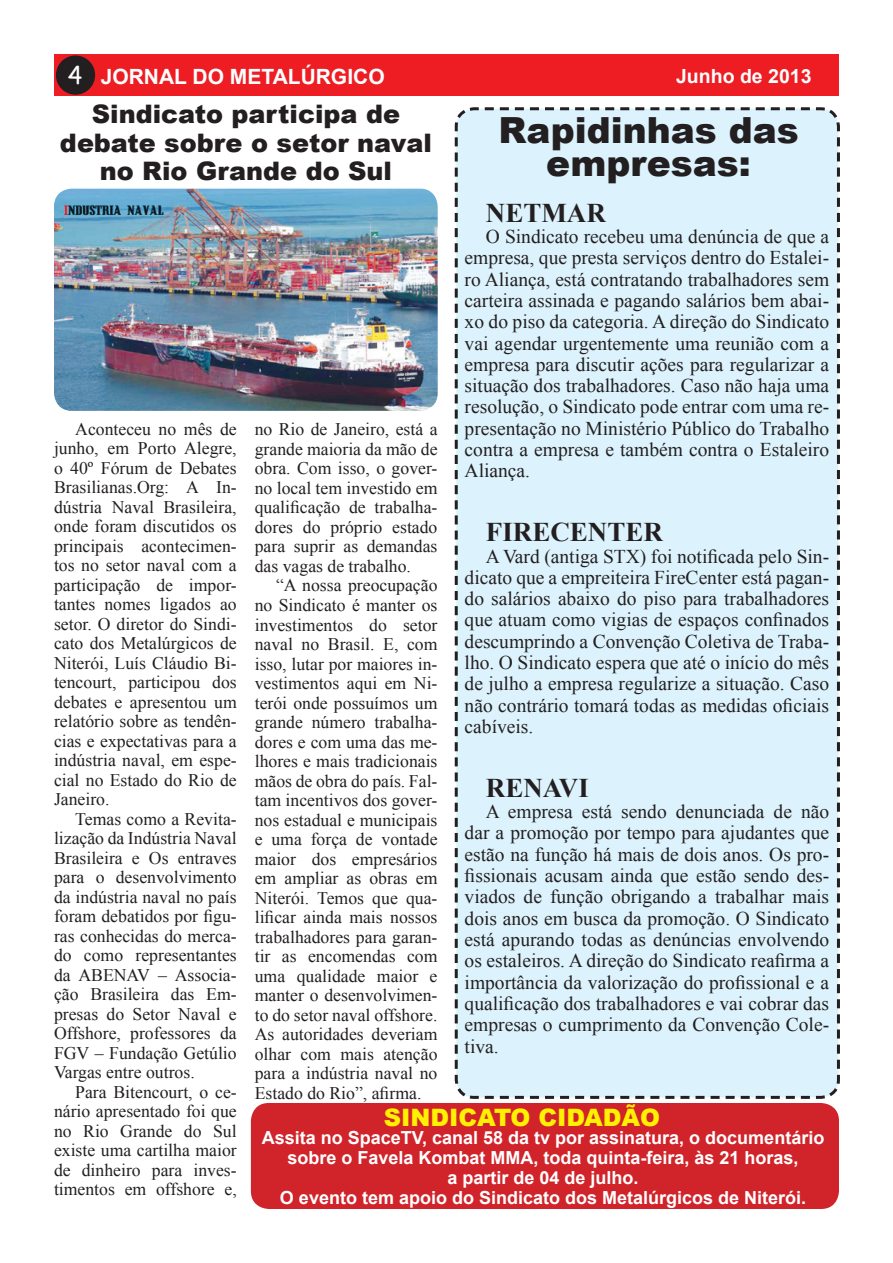
<style>
.page{position:relative;width:893px;height:1263px;background:#fff}
.page>*{position:absolute;margin:0;border:0;box-sizing:border-box;transform-origin:0 0}
.t1{font:900 36px "Arial";color:#231f20}
.t2{font:700 27px "Times New Roman";color:#231f20}
.t3{font:900 25.5px/28.5px "Arial";color:#231f20;text-align:center}
.t4{font:900 24px "Arial";color:#fff101}
.t5{font:24px "Comic Sans MS";color:#fff}
.t6{font:700 21px "Arial";color:#fff}
.t7{font:19.5px/21.3px "Times New Roman";color:#231f20;text-align:justify}
.t8{font:700 19.5px "Arial";color:#fff}
.t9{font:700 18px/19.8px "Arial";color:#fff;text-align:center}
.t10{font:17.7px/19.5px "Times New Roman";color:#231f20;text-align:justify}
</style>
<div class="page">
<div style="left:54px;top:54px;width:785px;height:42px;background:#ee1d23"></div>
<div style="left:57px;top:56px;width:37px;height:38px;background:#231f20;border-radius:50%"></div>
<div style="left:56px;top:55px;width:39px;height:40px;border:2px solid #231f20;border-radius:50%"></div>
<div style="left:251px;top:1103px;width:588px;height:106px;background:#d1232a;border-radius:18px"></div>
<img style="left:54px;top:189px;width:384px;height:222px">
<div style="left:454px;top:107px;width:386px;height:992px;background:#dcf2fc"></div>
<p class="t5" style="left:68px;top:58px;width:16px">4</p>
<p class="t6" style="left:101px;top:63px;width:285px">JORNAL DO METALÚRGICO</p>
<p class="t8" style="left:676px;top:63px;width:137px">Junho de 2013</p>
<p class="t3" style="left:92px;top:99px;width:310px">Sindicato participa de</p>
<p class="t3" style="left:60px;top:127px;width:373px">debate sobre o setor naval no Rio Grande do Sul</p>
<p class="t1" style="left:498px;top:104px;width:302px">Rapidinhas das</p>
<p class="t1" style="left:546px;top:137px;width:206px">empresas:</p>
<p class="t2" style="left:486px;top:194px;width:121px">NETMAR</p>
<p class="t7" style="left:465px;top:225px;width:366px;text-indent:21px">O Sindicato recebeu uma denúncia de que a empresa, que presta serviços dentro do Estalei&shy;ro Aliança, está contratando trabalhadores sem carteira assinada e pagando salários bem abai&shy;xo do piso da categoria. A direção do Sindicato vai agendar urgentemente uma reunião com a empresa para discutir ações para regularizar a situação dos trabalhadores. Caso não haja uma resolução, o Sindicato pode entrar com uma re&shy;presentação no Ministério Público do Trabalho contra a empresa e também contra o Estaleiro Aliança.</p>
<p class="t10" style="left:54px;top:419px;width:184px;text-indent:21px">Aconteceu no mês de junho, em Porto Alegre, o 40º Fórum de Debates Brasilianas.Org: A In&shy;dústria Naval Brasileira, onde foram discutidos os principais acontecimen&shy;tos no setor naval com a participação de impor&shy;tantes nomes ligados ao setor. O diretor do Sindi&shy;cato dos Metalúrgicos de Niterói, Luís Cláudio Bi&shy;tencourt, participou dos debates e apresentou um relatório sobre as tendên&shy;cias e expectativas para a indústria naval, em espe&shy;cial no Estado do Rio de Janeiro.</p>
<p class="t10" style="left:54px;top:809px;width:184px;text-indent:21px">Temas como a Revita&shy;lização da Indústria Naval Brasileira e Os entraves para o desenvolvimento da indústria naval no país foram debatidos por figu&shy;ras conhecidas do merca&shy;do como representantes da ABENAV – Associa&shy;ção Brasileira das Em&shy;presas do Setor Naval e Offshore, professores da FGV – Fundação Getúlio Vargas entre outros.</p>
<p class="t10" style="left:54px;top:1082px;width:184px;text-indent:21px">Para Bitencourt, o ce&shy;nário apresentado foi que no Rio Grande do Sul existe uma cartilha maior de dinheiro para inves&shy;timentos em offshore e,</p>
<p class="t10" style="left:255px;top:419px;width:184px">no Rio de Janeiro, está a grande maioria da mão de obra. Com isso, o gover&shy;no local tem investido em qualificação de trabalha&shy;dores do próprio estado para suprir as demandas das vagas de trabalho.</p>
<p class="t10" style="left:255px;top:575px;width:184px;text-indent:21px">“A nossa preocupação no Sindicato é manter os investimentos do setor naval no Brasil. E, com isso, lutar por maiores in&shy;vestimentos aqui em Ni&shy;terói onde possuímos um grande número trabalha&shy;dores e com uma das me&shy;lhores e mais tradicionais mãos de obra do país. Fal&shy;tam incentivos dos gover&shy;nos estadual e municipais e uma força de vontade maior dos empresários em ampliar as obras em Niterói. Temos que qua&shy;lificar ainda mais nossos trabalhadores para garan&shy;tir as encomendas com uma qualidade maior e manter o desenvolvimen&shy;to do setor naval offshore.<br>As autoridades deveriam olhar com mais atenção para a indústria naval no Estado do Rio”, afirma.</p>
<p class="t2" style="left:486px;top:513px;width:179px">FIRECENTER</p>
<p class="t7" style="left:465px;top:545px;width:366px;text-indent:21px">A Vard (antiga STX) foi notificada pelo Sin&shy;dicato que a empreiteira FireCenter está pagan&shy;do salários abaixo do piso para trabalhadores que atuam como vigias de espaços confinados descumprindo a Convenção Coletiva de Traba&shy;lho. O Sindicato espera que até o início do mês de julho a empresa regularize a situação. Caso não contrário tomará todas as medidas oficiais cabíveis.</p>
<p class="t2" style="left:486px;top:769px;width:105px">RENAVI</p>
<p class="t7" style="left:465px;top:801px;width:366px;text-indent:21px">A empresa está sendo denunciada de não dar a promoção por tempo para ajudantes que estão na função há mais de dois anos. Os pro&shy;fissionais acusam ainda que estão sendo des&shy;viados de função obrigando a trabalhar mais dois anos em busca da promoção. O Sindicato está apurando todas as denúncias envolvendo os estaleiros. A direção do Sindicato reafirma a importância da valorização do profissional e a qualificação dos trabalhadores e vai cobrar das empresas o cumprimento da Convenção Cole&shy;tiva.</p>
<p class="t4" style="left:384px;top:1100px;width:278px">SINDICATO CIDADÃO</p>
<p class="t9" style="left:262px;top:1128px;width:564px">Assita no SpaceTV, canal 58 da tv por assinatura, o documentário sobre o Favela Kombat MMA, toda quinta-feira, às 21 horas,</p>
<p class="t9" style="left:447px;top:1168px;width:193px">a partir de 04 de julho.</p>
<p class="t9" style="left:280px;top:1188px;width:528px">O evento tem apoio do Sindicato dos Metalúrgicos de Niterói.</p>
</div>
